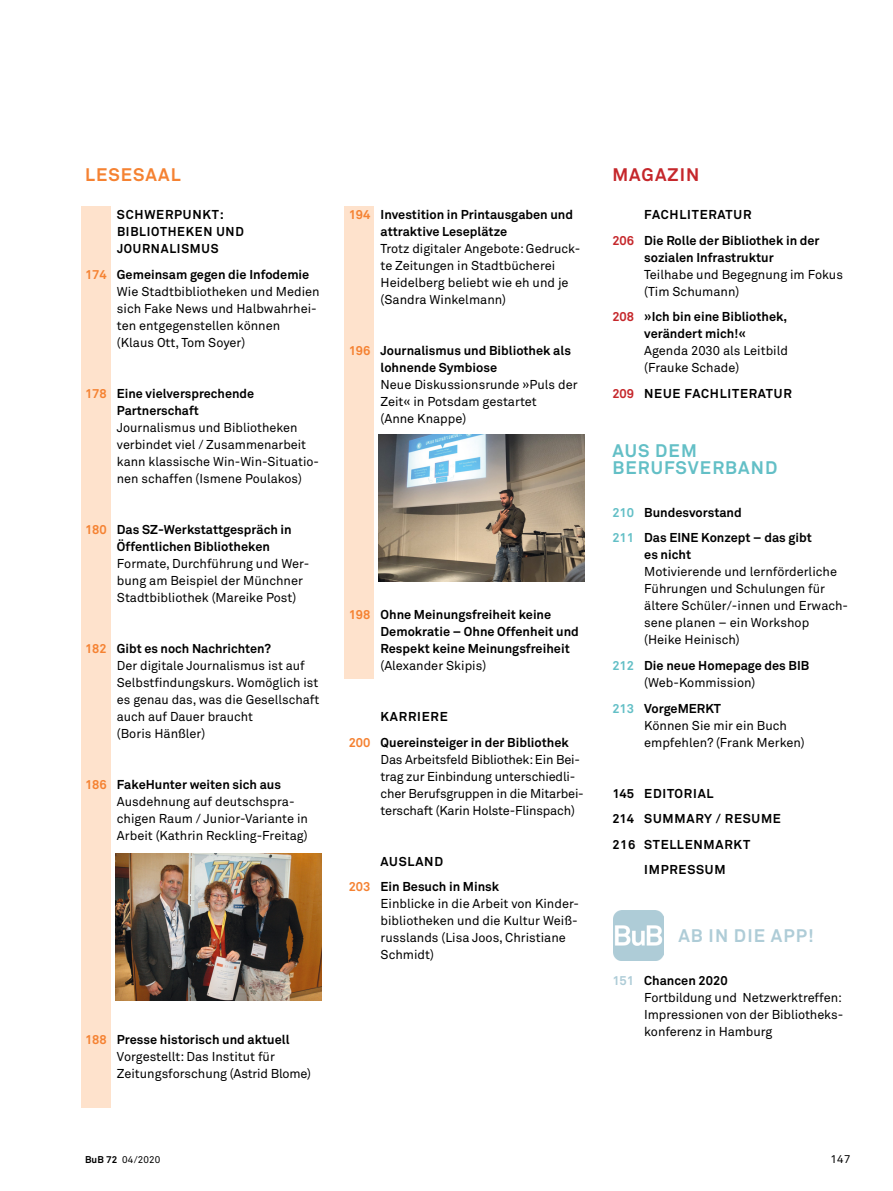
<style>
.page{position:relative;width:893px;height:1191px;background:#fff}
.page>*{position:absolute;margin:0;border:0;box-sizing:border-box;transform-origin:0 0}
.t1{font:700 18px/17px "Akkurat Pro";letter-spacing:.06em;color:#63bfc6}
.t2{font:700 18px "Akkurat Pro";letter-spacing:.06em;color:#aeccd7}
.t3{font:700 18px "Akkurat Pro";letter-spacing:.06em;color:#f58232}
.t4{font:700 18px "Akkurat Pro";letter-spacing:.06em;color:#c5272b}
.t5{font:12.75px/17px "Akkurat Pro";color:#000}
.t6{font:700 12.75px/17px "Akkurat Pro";color:#000}
.t7{font:700 12.75px/17px "Akkurat Pro";letter-spacing:.06em;color:#000}
.t8{font:11.25px "Akkurat Pro";color:#000}
.t9{font:9.75px "Akkurat Pro";letter-spacing:.01em;color:#000}
.s1{font-weight:700;color:#f58232}
.s2{font-weight:700}
.s3{color:#f58232}
.s4{color:#c5272b}
.s5{color:#63bfc6}
.s6{font-weight:400}
.s7{font-weight:700;color:#63bfc6}
.s8{font-weight:700;color:#aeccd7}
</style>
<div class="page">
<div style="left:81px;top:206px;width:30px;height:902px;background:#fee2cc"></div>
<img style="left:379px;top:435px;width:206px;height:146px">
<img style="left:115px;top:854px;width:206px;height:146px">
<img style="left:614px;top:910px;width:50px;height:50px">
<div style="left:344px;top:206px;width:30px;height:473px;background:#fee2cc"></div>
<h1 class="t3" style="left:85px;top:163px;width:97px">LESESAAL</h1>
<p class="t7" style="left:117px;top:206px;width:128px">SCHWERPUNKT:<br>BIBLIOTHEKEN UND<br>JOURNALISMUS</p>
<p class="t5" style="left:117px;top:266px;width:204px;text-indent:-32px"><span class="s1">174</span> <span class="s2">Gemeinsam gegen die Infodemie<br></span>Wie Stadtbibliotheken und Medien sich Fake News und Halbwahrhei&shy;ten entgegenstellen können (Klaus Ott, Tom Soyer)</p>
<p class="t6" style="left:117px;top:385px;width:139px;text-indent:-32px"><span class="s3">178</span> Eine vielversprechende<br>Partnerschaft</p>
<p class="t5" style="left:117px;top:419px;width:204px">Journalismus und Bibliotheken verbindet viel / Zusammenarbeit kann klassische Win-Win-Situatio&shy;nen schaffen (Ismene Poulakos)</p>
<p class="t6" style="left:117px;top:521px;width:176px;text-indent:-32px"><span class="s3">180</span> Das SZ-Werkstattgespräch in<br>Öffentlichen Bibliotheken</p>
<p class="t5" style="left:117px;top:555px;width:194px">Formate, Durchführung und Wer&shy;bung am Beispiel der Münchner<br>Stadtbibliothek (Mareike Post)</p>
<p class="t5" style="left:117px;top:640px;width:204px;text-indent:-32px"><span class="s1">182</span> <span class="s2">Gibt es noch Nachrichten?<br></span>Der digitale Journalismus ist auf<br>Selbstfindungskurs. Womöglich ist es genau das, was die Gesellschaft auch auf Dauer braucht<br>(Boris Hänßler)</p>
<p class="t5" style="left:117px;top:776px;width:193px;text-indent:-32px"><span class="s1">186</span> <span class="s2">FakeHunter weiten sich aus<br></span>Ausdehnung auf deutschspra&shy;chigen Raum / Junior-Variante in<br>Arbeit (Kathrin Reckling-Freitag)</p>
<p class="t5" style="left:117px;top:1031px;width:196px;text-indent:-32px"><span class="s1">188</span> <span class="s2">Presse historisch und aktuell<br></span>Vorgestellt: Das Institut für<br>Zeitungsforschung (Astrid Blome)</p>
<p class="t6" style="left:381px;top:206px;width:194px;text-indent:-32px"><span class="s3">194</span> Investition in Printausgaben und attraktive Leseplätze</p>
<p class="t5" style="left:381px;top:240px;width:201px">Trotz digitaler Angebote: Gedruck&shy;te Zeitungen in Stadtbücherei<br>Heidelberg beliebt wie eh und je (Sandra Winkelmann)</p>
<p class="t6" style="left:381px;top:342px;width:192px;text-indent:-32px"><span class="s3">196</span> Journalismus und Bibliothek als lohnende Symbiose</p>
<p class="t5" style="left:381px;top:376px;width:199px">Neue Diskussionsrunde »Puls der<br>Zeit« in Potsdam gestartet<br>(Anne Knappe)</p>
<p class="t6" style="left:381px;top:606px;width:200px;text-indent:-32px"><span class="s3">198</span> Ohne Meinungsfreiheit keine<br>Demokratie – Ohne Offenheit und<br>Respekt keine Meinungsfreiheit</p>
<p class="t5" style="left:381px;top:657px;width:107px">(Alexander Skipis)</p>
<p class="t6" style="left:349px;top:704px;width:222px;line-height:25.5px;text-indent:32px">KARRIERE<br><span class="s3">200</span> Quereinsteiger in der Bibliothek</p>
<p class="t5" style="left:381px;top:751px;width:205px">Das Arbeitsfeld Bibliothek: Ein Bei&shy;trag zur Einbindung unterschiedli&shy;cher Berufsgruppen in die Mitarbei&shy;terschaft (Karin Holste-Flinspach)</p>
<p class="t6" style="left:349px;top:848px;width:152px;line-height:25.5px;text-indent:32px">AUSLAND<br><span class="s3">203</span> Ein Besuch in Minsk</p>
<p class="t5" style="left:381px;top:895px;width:200px">Einblicke in die Arbeit von Kinder&shy;bibliotheken und die Kultur Weiß&shy;russlands (Lisa Joos, Christiane<br>Schmidt)</p>
<h1 class="t4" style="left:612px;top:163px;width:88px">MAGAZIN</h1>
<p class="t6" style="left:612px;top:202px;width:209px;line-height:25.5px;text-indent:32px">FACHLITERATUR<br><span class="s4">206</span> Die Rolle der Bibliothek in der</p>
<p class="t6" style="left:644px;top:248px;width:131px">sozialen Infrastruktur</p>
<p class="t5" style="left:644px;top:266px;width:200px">Teilhabe und Begegnung im Fokus (Tim Schumann)</p>
<p class="t6" style="left:644px;top:308px;width:145px;text-indent:-32px"><span class="s4">208</span> »Ich bin eine Bibliothek, verändert mich!«</p>
<p class="t5" style="left:644px;top:342px;width:145px">Agenda 2030 als Leitbild (Frauke Schade)</p>
<p class="t7" style="left:612px;top:385px;width:181px"><span class="s4">209</span> NEUE FACHLITERATUR</p>
<h1 class="t1" style="left:612px;top:442px;width:166px">AUS DEM<br>BERUFSVERBAND</h1>
<p class="t6" style="left:612px;top:499px;width:201px;line-height:25.5px"><span class="s5">210</span> Bundesvorstand<br><span class="s5">211</span> Das EINE Konzept – das gibt</p>
<p class="t6" style="left:644px;top:546px;width:48px">es nicht</p>
<p class="t5" style="left:644px;top:563px;width:205px">Motivierende und lernförderliche<br>Führungen und Schulungen für ältere Schüler/-innen und Erwach&shy;sene planen – ein Workshop (Heike Heinisch)</p>
<p class="t6" style="left:644px;top:657px;width:167px;text-indent:-32px"><span class="s5">212</span> Die neue Homepage des BIB <span class="s6">(Web-Kommission)</span></p>
<p class="t5" style="left:644px;top:699px;width:162px;text-indent:-32px"><span class="s7">213</span> <span class="s2">VorgeMERKT<br></span>Können Sie mir ein Buch empfehlen? (Frank Merken)</p>
<p class="t7" style="left:612px;top:784px;width:103px">145 EDITORIAL</p>
<p class="t7" style="left:612px;top:810px;width:170px">214 SUMMARY / RESUME</p>
<p class="t7" style="left:612px;top:835px;width:139px">216 STELLENMARKT</p>
<p class="t7" style="left:644px;top:861px;width:83px">IMPRESSUM</p>
<h1 class="t2" style="left:678px;top:924px;width:137px">AB IN DIE APP!</h1>
<p class="t5" style="left:644px;top:972px;width:201px;text-indent:-32px"><span class="s8">151</span> <span class="s2">Chancen 2020<br></span>Fortbildung und Netzwerktreffen:<br>Impressionen von der Bibliotheks&shy;konferenz in Hamburg</p>
<p class="t9" style="left:85px;top:1154px;width:77px"><span class="s2">BuB 72</span> 04/2020</p>
<p class="t8" style="left:830px;top:1152px;width:21px">147</p>
</div>
